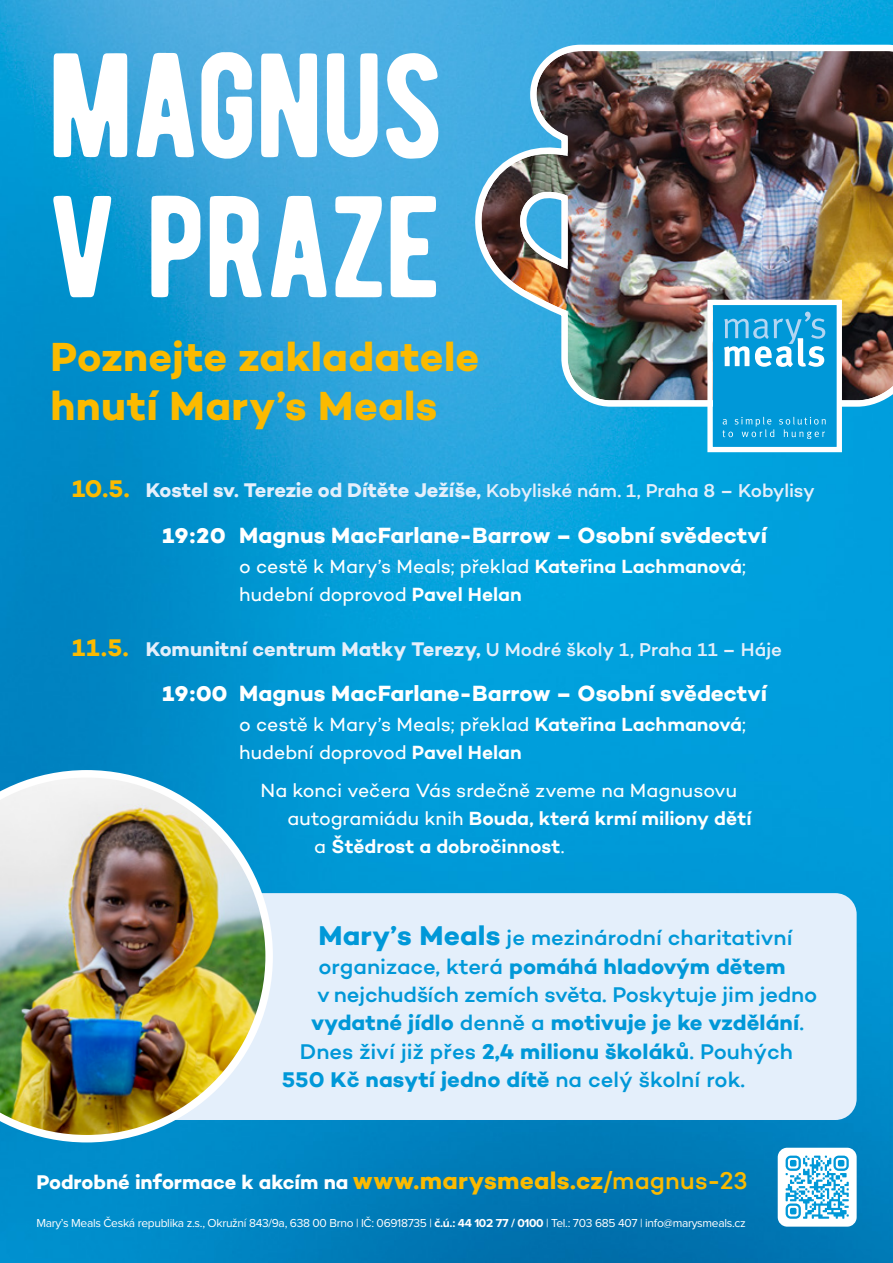
<style>
.page{position:relative;width:893px;height:1263px;background:#fff}
.page>*{position:absolute;margin:0;border:0;box-sizing:border-box;transform-origin:0 0}
.t1{font:148.5px "BERNIERCZ Regular simple";letter-spacing:-.015em;color:#fff}
.t2{font:144.3px "BERNIERCZ Regular simple";letter-spacing:-.01em;color:#fff}
.t3{font:700 41.4px/49.7px "Campton";letter-spacing:.005em;color:#fbba00}
.t4{font:700 22.35px "Campton";color:#fff}
.t5{font:500 21.75px "Campton";letter-spacing:-.005em;color:#0098d8}
.t6{font:700 21.75px "Campton";letter-spacing:.005em;color:#0098d8}
.t7{font:700 20.25px "Campton";letter-spacing:-.005em;color:#e4effb}
.t8{font:700 20.25px "Campton";color:#fff}
.t9{font:19.5px/27.6px "Campton";letter-spacing:-.005em;color:#fff}
.t10{font:600 19.5px "Campton";color:#fff}
.t11{font:12px "Proxima Nova";letter-spacing:-.025em;color:#fff}
.s1{font-size:24.45px;color:#fbba00}
.s2{font-weight:500;font-size:18.9px}
.s3{font-weight:800;font-size:21.75px}
.s4{font-weight:600}
.s5{font-weight:400}
.s6{font-weight:700;font-size:27.6px}
.s7{font-weight:500}
.s8{font-weight:700}
.s9{font-size:24.6px;color:#fbba00}
.s10{font-weight:500;font-size:24.6px;color:#fbba00}
</style>
<div class="page">
<img style="left:0;top:0;width:893px;height:1263px">
<img style="left:470px;top:42px;width:423px;height:368px">
<div style="left:778px;top:1148px;width:79px;height:78px;background:#fff;border-radius:9px"></div>
<svg style="left:786px;top:1155px;width:63px;height:64px"></svg>
<svg style="left:705px;top:297px;width:140px;height:158px"></svg>
<div style="left:144px;top:893px;width:713px;height:227px;background:#e4effb;border-radius:21px"></div>
<img style="left:0;top:770px;width:273px;height:372px">
<h1 class="t1" style="left:47px;top:-17px;width:398px">MAGNUS</h1>
<h2 class="t2" style="left:47px;top:128px;width:396px">V PRAZE</h2>
<h3 class="t3" style="left:50px;top:331px;width:430px">Poznejte zakladatele hnutí Mary’s Meals</h3>
<p class="t7" style="left:72px;top:477px;width:744px"><span class="s1">10.5.</span> Kostel sv. Terezie od Dítěte Ježíše, <span class="s2">Kobyliské nám. 1, Praha 8 – Kobylisy</span></p>
<p class="t4" style="left:162px;top:521px;width:606px"><span class="s3">19:20</span> Magnus MacFarlane-Barrow – Osobní svědectví</p>
<p class="t9" style="left:239px;top:552px;width:508px">o cestě k Mary’s Meals; překlad <span class="s4">Kateřina Lachmanová</span>; hudební doprovod <span class="s4">Pavel Helan</span></p>
<p class="t7" style="left:72px;top:636px;width:711px"><span class="s1">11.5.</span> Komunitní centrum Matky Terezy, <span class="s2">U Modré školy 1, Praha 11 – Háje</span></p>
<p class="t4" style="left:162px;top:680px;width:606px"><span class="s3">19:00</span> Magnus MacFarlane-Barrow – Osobní svědectví</p>
<p class="t9" style="left:239px;top:710px;width:508px">o cestě k Mary’s Meals; překlad <span class="s4">Kateřina Lachmanová</span>; hudební doprovod <span class="s4">Pavel Helan</span></p>
<p class="t9" style="left:260px;top:776px;width:478px">Na konci večera Vás srdečně zveme na Magnusovu</p>
<p class="t10" style="left:287px;top:806px;width:466px"><span class="s5">autogramiádu knih</span> Bouda, která krmí miliony dětí</p>
<p class="t10" style="left:314px;top:833px;width:252px"><span class="s5">a</span> Štědrost a dobročinnost<span class="s5">.</span></p>
<p class="t5" style="left:318px;top:924px;width:476px"><span class="s6">Mary’s Meals</span> je mezinárodní charitativní</p>
<p class="t6" style="left:318px;top:952px;width:469px"><span class="s7">organizace, která</span> pomáhá hladovým dětem</p>
<p class="t5" style="left:317px;top:981px;width:502px">v nejchudších zemích světa. Poskytuje jim jedno</p>
<p class="t6" style="left:311px;top:1009px;width:494px">vydatné jídlo <span class="s7">denně a</span> motivuje je ke vzdělání<span class="s7">.</span></p>
<p class="t5" style="left:300px;top:1037px;width:495px">Dnes živí již přes <span class="s8">2,4 milionu školáků</span>. Pouhých</p>
<p class="t6" style="left:282px;top:1066px;width:465px">550 Kč nasytí jedno dítě <span class="s7">na celý školní rok.</span></p>
<p class="t8" style="left:36px;top:1169px;width:713px">Podrobné informace k akcím na <span class="s9">www.marysmeals.cz</span><span class="s10">/magnus-23</span></p>
<p class="t11" style="left:36px;top:1217px;width:711px">Mary’s Meals Česká republika z.s., Okružní 843/9a, 638 00 Brno | IČ: 06918735 | <span class="s8">č.ú.: 44 102 77 / 0100</span> | Tel.: 703 685 407 | info@marysmeals.cz</p>
</div>
